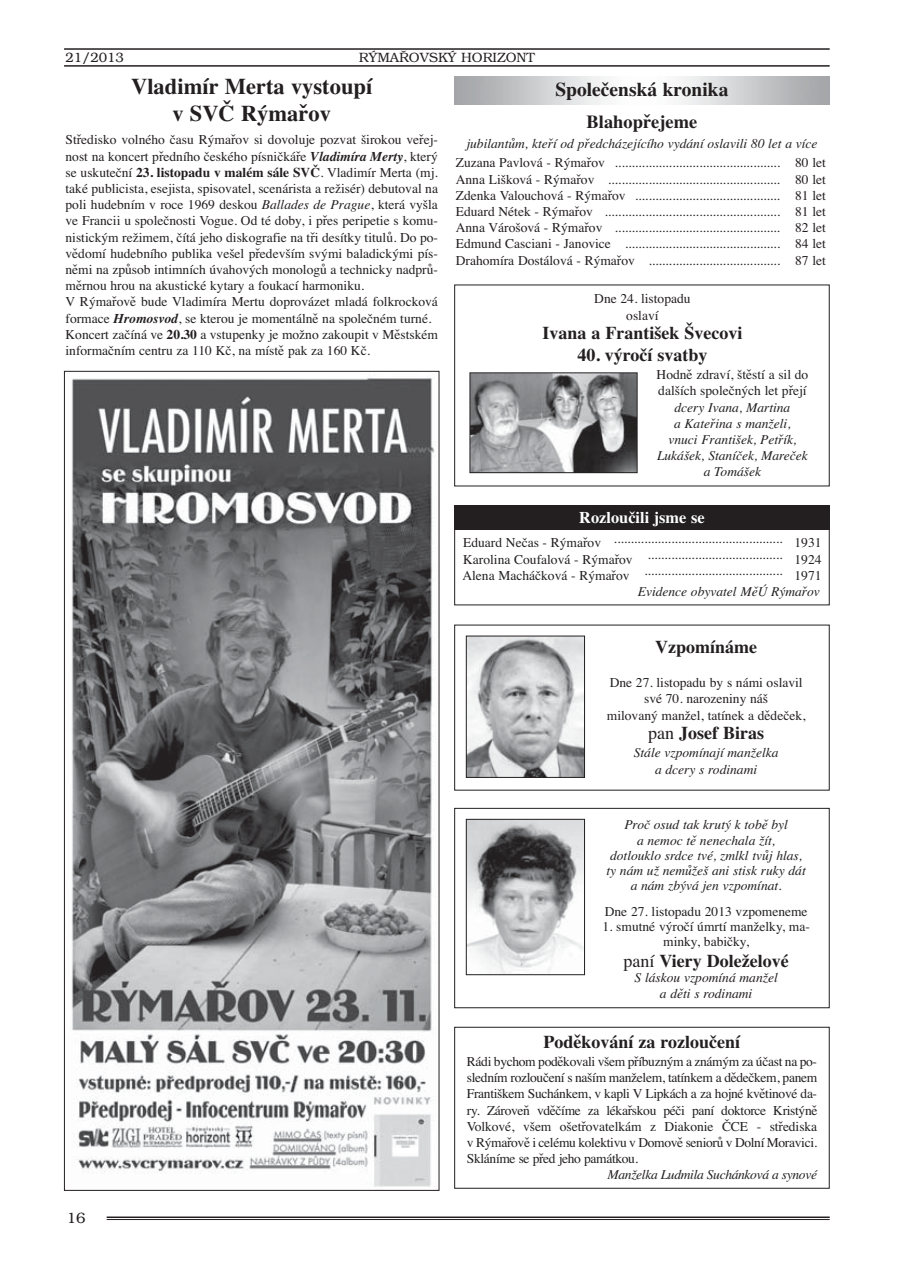
<style>
.page{position:relative;width:897px;height:1272px;background:#fff}
.page>*{position:absolute;margin:0;border:0;box-sizing:border-box;transform-origin:0 0}
.t1{font:700 22.5px/27px "Times CE";color:#231f20;text-align:center}
.t2{font:700 19.5px "Times CE";color:#231f20}
.t3{font:700 18.45px "Times CE";color:#231f20}
.t4{font:700 18px "Times CE";color:#231f20}
.t5{font:700 16.35px "Times CE";color:#fff}
.t6{font:300 15px "Bookman CE";color:#231f20}
.t7{font:13.5px/16.2px "Times CE";color:#231f20;text-align:justify}
.t8{font:italic 13.5px/16.2px "Times CE";color:#231f20;text-align:center}
.t9{font:italic 13.5px "Times CE";letter-spacing:-.025em;color:#231f20}
.t10{font:300 13.5px "Bookman CE";color:#231f20}
.s1{font-weight:700;font-style:italic}
.s2{font-weight:700}
.s3{font-style:italic}
.s4{font-weight:400}
</style>
<div class="page">
<hr style="left:64px;top:48px;width:765px;height:2px;background:#231f20">
<hr style="left:64px;top:65px;width:765px;height:2px;background:#231f20">
<hr style="left:107px;top:1216px;width:722px;height:2px;background:#231f20">
<hr style="left:107px;top:1219px;width:722px;height:1px;background:#231f20">
<div style="left:454px;top:506px;width:375px;height:24px;background:#231f20"></div>
<div style="left:454px;top:1027px;width:375px;height:162px;border:1px solid #231f20"></div>
<svg style="left:454px;top:635px;width:376px;height:373px"></svg>
<div style="left:466px;top:974px;width:119px;height:18px;background:#fff"></div>
<img style="left:471px;top:374px;width:164px;height:97px">
<div style="left:469px;top:372px;width:168px;height:101px;border:1px solid #231f20"></div>
<img style="left:468px;top:821px;width:115px;height:152px">
<div style="left:466px;top:819px;width:119px;height:156px;border:1px solid #231f20"></div>
<img style="left:71px;top:378px;width:364px;height:809px">
<p class="t10" style="left:66px;top:53px;width:60px">21/2013</p>
<p class="t10" style="left:359px;top:53px;width:177px">RÝMAŘOVSKÝ HORIZONT</p>
<h1 class="t1" style="left:131px;top:75px;width:243px">Vladimír Merta vystoupí v SVČ Rýmařov</h1>
<p class="t7" style="left:66px;top:133px;width:374px;text-align:left">Středisko volného času Rýmařov si dovoluje pozvat širokou veřej&shy;nost na koncert předního českého písničkáře <span class="s1">Vladimíra Merty</span>, který se uskuteční <span class="s2">23. listopadu v malém sále SVČ</span>. Vladimír Merta (mj. také publicista, esejista, spisovatel, scenárista a režisér) debutoval na poli hudebním v roce 1969 deskou <span class="s3">Ballades de Prague</span>, která vyšla ve Francii u společnosti Vogue. Od té doby, i přes peripetie s komu&shy;nistickým režimem, čítá jeho diskografie na tři desítky titulů. Do po&shy;vědomí hudebního publika vešel především svými baladickými pís&shy;němi na způsob intimních úvahových monologů a technicky nadprů&shy;měrnou hrou na akustické kytary a foukací harmoniku.<br>V Rýmařově bude Vladimíra Mertu doprovázet mladá folkrocková formace <span class="s1">Hromosvod</span>, se kterou je momentálně na společném turné.<br>Koncert začíná ve <span class="s2">20.30</span> a vstupenky je možno zakoupit v Městském informačním centru za 110 Kč, na místě pak za 160 Kč.</p>
<p class="t6" style="left:67px;top:1213px;width:20px">16</p>
<h2 class="t2" style="left:555px;top:83px;width:174px">Společenská kronika</h2>
<h3 class="t3" style="left:586px;top:115px;width:112px">Blahopřejeme</h3>
<p class="t8" style="left:466px;top:136px;width:353px">jubilantům, kteří od předcházejícího vydání oslavili 80 let a více</p>
<p class="t7" style="left:456px;top:156px;width:371px">Zuzana Pavlová - Rýmařov ................................................. 80 let Anna Lišková - Rýmařov ................................................... 80 let Zdenka Valouchová - Rýmařov ........................................... 81 let Eduard Nétek - Rýmařov .................................................... 81 let Anna Várošová - Rýmařov ................................................. 82 let Edmund Casciani - Janovice .............................................. 84 let Drahomíra Dostálová - Rýmařov ....................................... 87 let</p>
<p class="t7" style="left:594px;top:292px;width:98px;text-align:center">Dne 24. listopadu oslaví</p>
<h3 class="t4" style="left:542px;top:327px;width:201px">Ivana a František Švecovi</h3>
<h3 class="t4" style="left:577px;top:348px;width:132px">40. výročí svatby</h3>
<p class="t7" style="left:656px;top:368px;width:153px">Hodně zdraví, štěstí a sil do dalších společných let přejí</p>
<p class="t8" style="left:657px;top:400px;width:152px">dcery Ivana, Martina<br>a Kateřina s manželi,<br>vnuci František, Petřík,<br>Lukášek, Staníček, Mareček a Tomášek</p>
<p class="t5" style="left:579px;top:511px;width:127px">Rozloučili jsme se</p>
<p class="t7" style="left:462px;top:532px;width:360px">Eduard Nečas - Rýmařov .................................................. 1931<br>Karolina Coufalová - Rýmařov ........................................ 1924<br>Alena Macháčková - Rýmařov ......................................... 1971</p>
<p class="t8" style="left:638px;top:585px;width:184px">Evidence obyvatel MěÚ Rýmařov</p>
<h3 class="t4" style="left:655px;top:640px;width:103px">Vzpomínáme</h3>
<p class="t7" style="left:607px;top:676px;width:200px;text-align:center">Dne 27. listopadu by s námi oslavil své 70. narozeniny náš<br>milovaný manžel, tatínek a dědeček,</p>
<h3 class="t4" style="left:648px;top:727px;width:117px"><span class="s4">pan</span> Josef Biras</h3>
<p class="t8" style="left:634px;top:746px;width:146px">Stále vzpomínají manželka a dcery s rodinami</p>
<p class="t8" style="left:606px;top:818px;width:201px;line-height:15.3px">Proč osud tak krutý k tobě byl<br>a nemoc tě nenechala žít,<br>dotlouklo srdce tvé, zmlkl tvůj hlas, ty nám už nemůžeš ani stisk ruky dát a nám zbývá jen vzpomínat.</p>
<p class="t7" style="left:605px;top:904px;width:204px">Dne 27. listopadu 2013 vzpomeneme</p>
<p class="t7" style="left:602px;top:920px;width:209px;line-height:15.3px;text-align:center">1. smutné výročí úmrtí manželky, ma&shy;minky, babičky,</p>
<h3 class="t4" style="left:623px;top:955px;width:167px"><span class="s4">paní</span> Viery Doleželové</h3>
<p class="t8" style="left:634px;top:971px;width:145px;line-height:15.3px">S láskou vzpomíná manžel a děti s rodinami</p>
<h3 class="t4" style="left:543px;top:1036px;width:198px">Poděkování za rozloučení</h3>
<p class="t7" style="left:467px;top:1055px;width:352px">Rádi bychom poděkovali všem příbuzným a známým za účast na po&shy;sledním rozloučení s naším manželem, tatínkem a dědečkem, panem Františkem Suchánkem, v kapli V Lipkách a za hojné květinové da&shy;ry. Zároveň vděčíme za lékařskou péči paní doktorce Kristýně Volkové, všem ošetřovatelkám z Diakonie ČCE - střediska v Rýmařově i celému kolektivu v Domově seniorů v Dolní Moravici.<br>Skláníme se před jeho památkou.</p>
<p class="t9" style="left:607px;top:1170px;width:211px">Manželka Ludmila Suchánková a synové</p>
</div>
